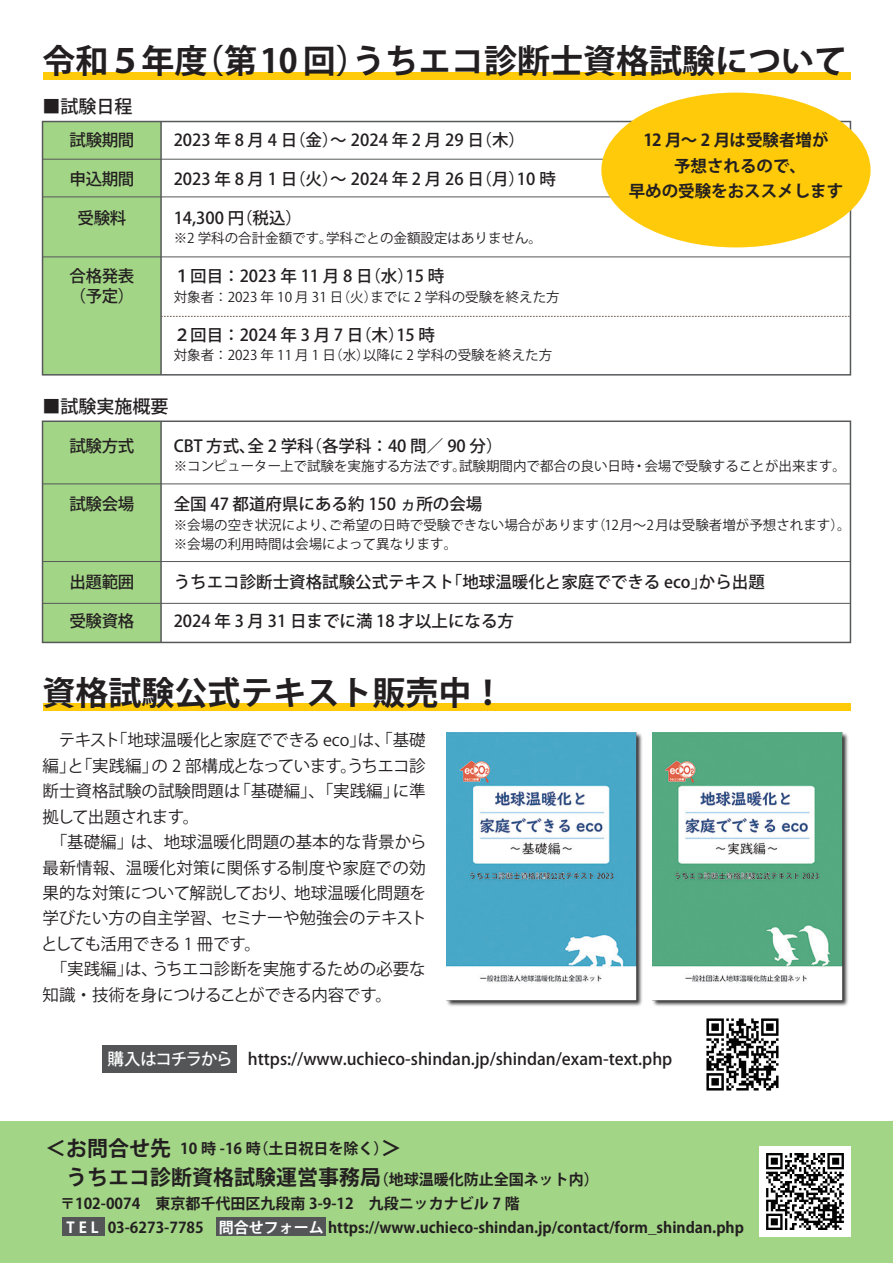
<style>
.page{position:relative;width:893px;height:1263px;background:#fff}
.page>*{position:absolute;margin:0;border:0;box-sizing:border-box;transform-origin:0 0}
.t1{font:700 33px "Koz Go Pro";color:#231f20}
.t2{font:700 21px "Koz Go Pro";color:#231f20}
.t3{font:500 18px "Koz Go Pro";color:#231f20}
.t4{font:16.5px/25.5px "Koz Go Pro";color:#231f20}
.t5{font:500 16.5px "Koz Go Pr 6 N";color:#231f20}
.t6{font:500 16.5px/19.5px "Koz Go Pro";color:#231f20}
.t7{font:700 16.5px/25.5px "Koz Go Pro";color:#231f20;text-align:center}
.t8{font:700 15px/24px "Koz Go Pro";color:#231f20}
.t9{font:13.5px "Koz Go Pr 6 N";color:#231f20}
.t10{font:13.5px/19.5px "Koz Go Pro";color:#231f20}
.s1{font-family:"Koz Go Pr 6 N";font-weight:500}
.s2{color:#fff}
.s3{font-size:21px}
.s4{font-size:15px}
</style>
<div class="page">
<div style="left:0;top:1121px;width:893px;height:142px;background:#a3d586"></div>
<img style="left:759px;top:1146px;width:91px;height:91px">
<img style="left:706px;top:1018px;width:73px;height:73px">
<div style="left:43px;top:703px;width:807px;height:7px;background:#feca0a"></div>
<div style="left:43px;top:122px;width:118px;height:253px;background:#a3d586"></div>
<div style="left:42px;top:121px;width:809px;height:255px;border:2px solid #57585a"></div>
<hr style="left:43px;top:159px;width:807px;height:1px;background:#57585a">
<hr style="left:43px;top:197px;width:807px;height:1px;background:#57585a">
<hr style="left:43px;top:256px;width:807px;height:1px;background:#57585a">
<hr style="left:160px;top:122px;width:2px;height:253px;background:#57585a">
<svg style="left:162px;top:316px;width:688px;height:1px"></svg>
<div style="left:43px;top:421px;width:118px;height:221px;background:#a3d586"></div>
<div style="left:42px;top:420px;width:809px;height:223px;border:2px solid #57585a"></div>
<hr style="left:43px;top:483px;width:807px;height:1px;background:#57585a">
<hr style="left:43px;top:561px;width:807px;height:1px;background:#57585a">
<hr style="left:43px;top:603px;width:807px;height:1px;background:#57585a">
<hr style="left:160px;top:421px;width:2px;height:221px;background:#57585a">
<div style="left:43px;top:72px;width:807px;height:7px;background:#feca0a"></div>
<div style="left:62px;top:1217px;width:43px;height:19px;background:#545557"></div>
<div style="left:216px;top:1217px;width:109px;height:19px;background:#545557"></div>
<div style="left:102px;top:1045px;width:134px;height:27px;background:#545557"></div>
<div style="left:601px;top:93px;width:270px;height:154px;background:#feca0a;border-radius:50%"></div>
<img style="left:653px;top:732px;width:195px;height:274px">
<img style="left:447px;top:733px;width:195px;height:273px">
<h1 class="t1" style="left:43px;top:40px;width:806px">令和５年度（第10回）うちエコ診断士資格試験について</h1>
<p class="t3" style="left:43px;top:95px;width:92px">■試験日程</p>
<p class="t6" style="left:70px;top:131px;width:66px">試験期間</p>
<p class="t6" style="left:70px;top:170px;width:66px">申込期間</p>
<p class="t6" style="left:78px;top:209px;width:50px">受験料</p>
<p class="t6" style="left:70px;top:267px;width:66px">合格発表（予定）</p>
<p class="t5" style="left:174px;top:130px;width:353px">2023 年 8 月 4 日（金）～ 2024 年 2 月 29 日（木）</p>
<p class="t5" style="left:174px;top:169px;width:384px">2023 年 8 月 1 日（火）～ 2024 年 2 月 26 日（月）10 時</p>
<p class="t5" style="left:174px;top:208px;width:130px">14,300 円（税込）</p>
<p class="t9" style="left:174px;top:230px;width:370px">※2 学科の合計金額です。学科ごとの金額設定はありません。</p>
<p class="t5" style="left:174px;top:267px;width:272px">１回目：2023 年 11 月 8 日（水）15 時</p>
<p class="t9" style="left:174px;top:289px;width:387px">対象者：2023 年 10 月 31 日（火）までに 2 学科の受験を終えた方</p>
<p class="t5" style="left:174px;top:325px;width:263px">２回目：2024 年 3 月 7 日（木）15 時</p>
<p class="t9" style="left:174px;top:347px;width:380px">対象者：2023 年 11 月 1 日（水）以降に 2 学科の受験を終えた方</p>
<p class="t7" style="left:629px;top:129px;width:216px">12 月～ 2 月は受験者増が<br>予想されるので、<br>早めの受験をおススメします</p>
<p class="t3" style="left:43px;top:395px;width:128px">■試験実施概要</p>
<p class="t6" style="left:70px;top:437px;width:66px">試験方式</p>
<p class="t5" style="left:174px;top:436px;width:330px">CBT 方式、全 2 学科（各学科：40 問／ 90 分）</p>
<p class="t9" style="left:174px;top:458px;width:674px">※コンピューター上で試験を実施する方法です。試験期間内で都合の良い日時・会場で受験することが出来ます。</p>
<p class="t5" style="left:174px;top:495px;width:310px">全国 47 都道府県にある約 150 ヵ所の会場</p>
<p class="t10" style="left:174px;top:515px;width:678px"><span class="s1">※</span>会場の空き状況により、ご希望の日時で受験できない場合があります（12月～2月は受験者増が予想されます）。※会場の利用時間は会場によって異なります。</p>
<p class="t5" style="left:174px;top:573px;width:593px">うちエコ診断士資格試験公式テキスト「地球温暖化と家庭でできる eco」から出題</p>
<p class="t5" style="left:174px;top:612px;width:342px">2024 年 3 月 31 日までに満 18 才以上になる方</p>
<p class="t6" style="left:70px;top:495px;width:66px">試験会場</p>
<p class="t6" style="left:70px;top:573px;width:66px">出題範囲</p>
<p class="t6" style="left:70px;top:612px;width:66px">受験資格</p>
<h1 class="t1" style="left:43px;top:671px;width:463px">資格試験公式テキスト販売中！</h1>
<p class="t4" style="left:41px;top:728px;width:387px">　テキスト「地球温暖化と家庭でできる eco」は、「基礎編」と「実践編」の 2 部構成となっています。うちエコ診断士資格試験の試験問題は「基礎編」、「実践編」に準拠して出題されます。<br>　「基礎編」は、地球温暖化問題の基本的な背景から最新情報、温暖化対策に関係する制度や家庭での効果的な対策について解説しており、地球温暖化問題を学びたい方の自主学習、セミナーや勉強会のテキストとしても活用できる 1 冊です。<br>　「実践編」は、うちエコ診断を実施するための必要な知識・技術を身につけることができる内容です。</p>
<p class="t6" style="left:108px;top:1050px;width:566px"><span class="s2">購入はコチラから</span>　https://www.uchieco-shindan.jp/shindan/exam-text.php</p>
<p class="t8" style="left:45px;top:1137px;width:358px"><span class="s3">＜お問合せ先</span> 10 時 -16 時（土日祝日を除く）<span class="s3">＞</span></p>
<p class="t2" style="left:45px;top:1163px;width:555px">　うちエコ診断資格試験運営事務局<span class="s4">（地球温暖化防止全国ネット内）</span></p>
<p class="t8" style="left:45px;top:1192px;width:700px">　〒102-0074　東京都千代田区九段南 3-9-12　九段ニッカナビル 7 階<br>　 <span class="s2">T E L</span> 03-6273-7785　<span class="s2">問合せフォーム</span> https://www.uchieco-shindan.jp/contact/form_shindan.php</p>
</div>
